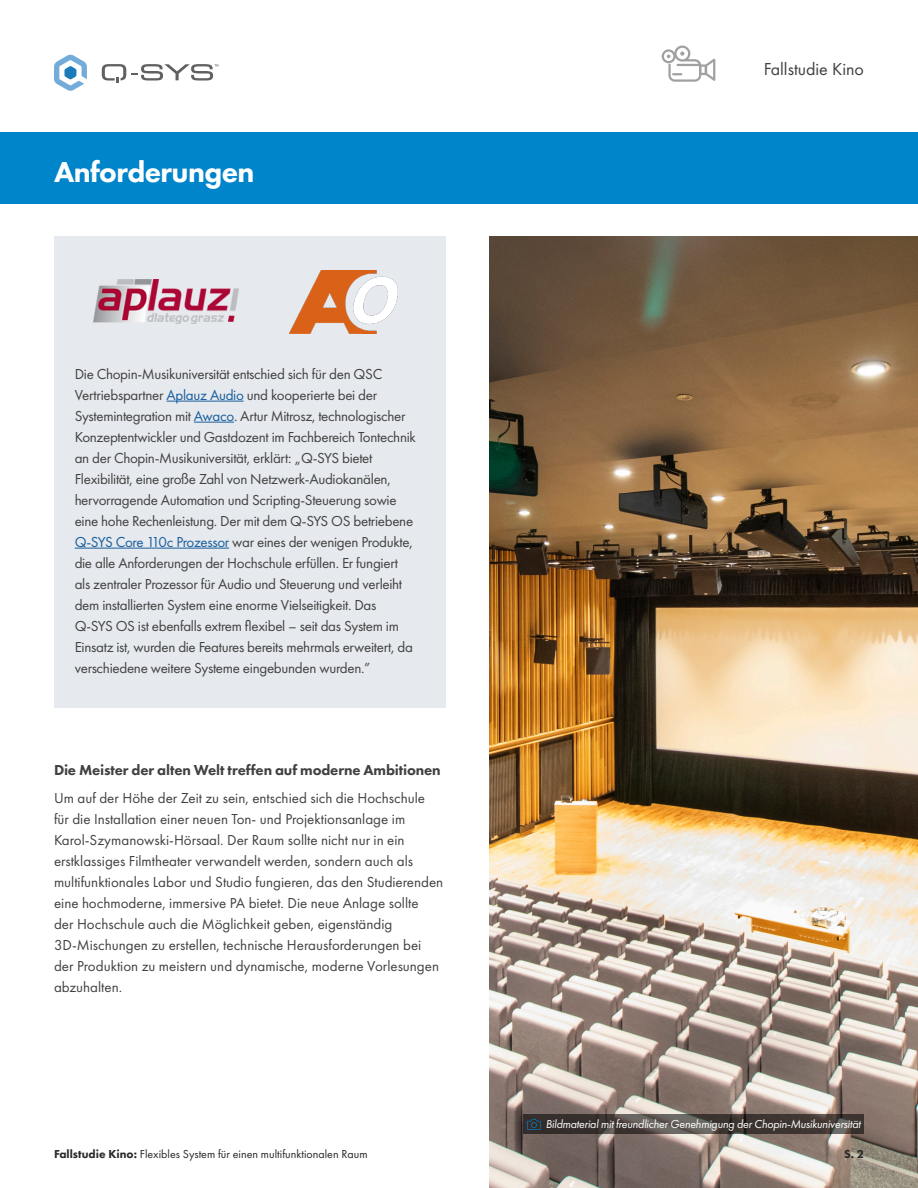
<style>
.page{position:relative;width:918px;height:1188px;background:#fff}
.page>*{position:absolute;margin:0;border:0;box-sizing:border-box;transform-origin:0 0}
.t1{font:800 30px "Futura PT";letter-spacing:-.02em;color:#fff}
.t2{font:18px "Futura PT";color:#414141}
.t3{font:15px/21px "Futura PT";letter-spacing:-.02em;color:#414141}
.t4{font:15px/21px "Futura PT";color:#414141}
.body_subhead_2021{font:800 15px "Futura PT";letter-spacing:-.01em;color:#414141}
.t5{font:italic 12px "Futura PT";letter-spacing:-.02em;color:#fff}
.t6{font:12px "Futura PT";color:#282828}
.t7{font:800 12px "Futura PT";color:#282828}
.s1{color:#175d9e}
.s2{font-weight:800}
</style>
<div class="page">
<img style="left:489px;top:237px;width:429px;height:951px">
<svg style="left:524px;top:1115px;width:340px;height:19px;background:#463f3c"></svg>
<div style="left:0;top:132px;width:918px;height:72px;background:#0084ca"></div>
<div style="left:54px;top:237px;width:392px;height:471px;background:#e6e9ed"></div>
<hr style="left:167px;top:401px;width:77px;height:1px;background:#175d9e">
<hr style="left:194px;top:422px;width:40px;height:1px;background:#175d9e">
<hr style="left:75px;top:548px;width:154px;height:1px;background:#175d9e">
<img style="left:93px;top:280px;width:146px;height:43px">
<img style="left:290px;top:270px;width:108px;height:63px">
<svg style="left:527px;top:1119px;width:14px;height:11px"></svg>
<svg style="left:662px;top:46px;width:53px;height:36px"></svg>
<svg style="left:54px;top:54px;width:33px;height:37px"></svg>
<svg style="left:102px;top:64px;width:116px;height:18px"></svg>
<p class="t1" style="left:54px;top:153px;width:202px">Anforderungen</p>
<p class="t3" style="left:75px;top:363px;width:343px">Die Chopin-Musikuniversität entschied sich für den QSC Vertriebspartner <span class="s1">Aplauz Audio</span> und kooperierte bei der Systemintegration mit <span class="s1">Awaco</span>. Artur Mitrosz, technologischer Konzeptentwickler und Gastdozent im Fachbereich Tontechnik an der Chopin-Musikuniversität, erklärt: „Q-SYS bietet Flexibilität, eine große Zahl von Netzwerk-Audiokanälen, hervorragende Automation und Scripting-Steuerung sowie eine hohe Rechenleistung. Der mit dem Q-SYS OS betriebene <span class="s1">Q-SYS Core 110c Prozessor</span> war eines der wenigen Produkte, die alle Anforderungen der Hochschule erfüllen. Er fungiert als zentraler Prozessor für Audio und Steuerung und verleiht dem installierten System eine enorme Vielseitigkeit. Das Q-SYS OS ist ebenfalls extrem flexibel – seit das System im Einsatz ist, wurden die Features bereits mehrmals erweitert, da verschiedene weitere Systeme eingebunden wurden.”</p>
<p class="body_subhead_2021" style="left:54px;top:761px;width:388px">Die Meister der alten Welt treffen auf moderne Ambitionen</p>
<p class="t4" style="left:54px;top:787px;width:391px">Um auf der Höhe der Zeit zu sein, entschied sich die Hochschule für die Installation einer neuen Ton- und Projektionsanlage im Karol-Szymanowski-Hörsaal. Der Raum sollte nicht nur in ein erstklassiges Filmtheater verwandelt werden, sondern auch als multifunktionales Labor und Studio fungieren, das den Studierenden eine hochmoderne, immersive PA bietet. Die neue Anlage sollte<br>der Hochschule auch die Möglichkeit geben, eigenständig 3D-Mischungen zu erstellen, technische Herausforderungen bei der Produktion zu meistern und dynamische, moderne Vorlesungen abzuhalten.</p>
<p class="t2" style="left:764px;top:58px;width:102px">Fallstudie Kino</p>
<p class="t5" style="left:546px;top:1117px;width:317px">Bildmaterial mit freundlicher Genehmigung der Chopin-Musikuniversität</p>
<p class="t6" style="left:54px;top:1147px;width:315px"><span class="s2">Fallstudie Kino:</span> Flexibles System für einen multifunktionalen Raum</p>
<p class="t7" style="left:844px;top:1147px;width:21px">S. 2</p>
</div>
